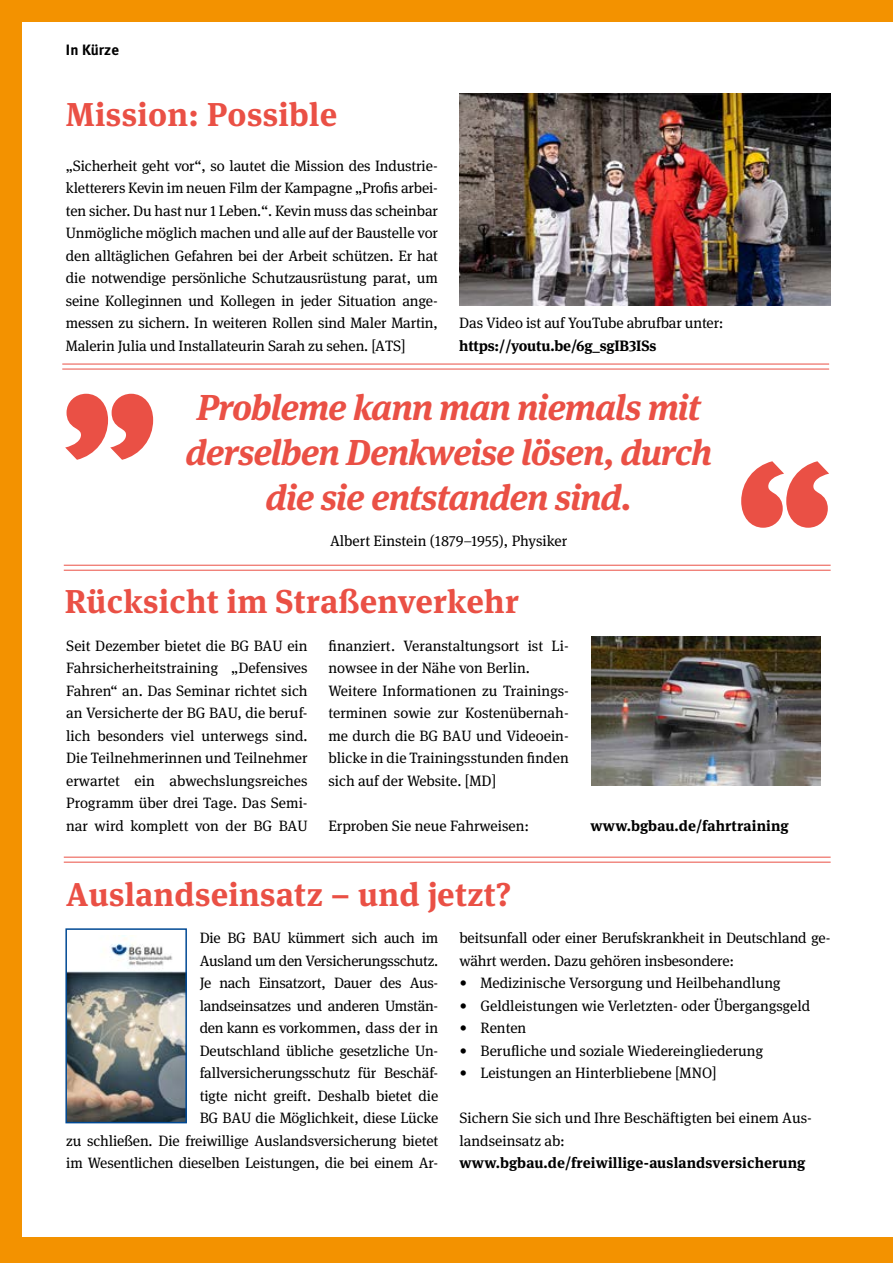
<style>
.page{position:relative;width:893px;height:1263px;background:#f39200}
.page>*{position:absolute;margin:0;border:0;box-sizing:border-box;transform-origin:0 0}
.t1{font:italic 700 36px/45px "DGUV Meta Serif";letter-spacing:-.025em;color:#ea5045;text-align:center}
.t2{font:700 33px "DGUV Meta Serif";letter-spacing:.01em;color:#ea5045}
.t3{font:15px/22.5px "DGUV Meta Serif";letter-spacing:-.01em;color:#000}
.t4{font:700 15px "DGUV Meta Serif";letter-spacing:.01em;color:#000}
.t5{font:700 15px "DGUV Meta";color:#000}
.s1{font-weight:700}
</style>
<div class="page">
<div style="left:22px;top:23px;width:871px;height:1214px;background:#fff"></div>
<img style="left:459px;top:94px;width:372px;height:211px">
<svg style="left:65px;top:394px;width:88px;height:66px"></svg>
<svg style="left:741px;top:461px;width:88px;height:67px"></svg>
<hr style="left:62px;top:364px;width:767px;height:1px;background:#ea5045">
<hr style="left:62px;top:369px;width:767px;height:1px;background:#ea5045">
<hr style="left:64px;top:565px;width:767px;height:1px;background:#ea5045">
<hr style="left:64px;top:570px;width:767px;height:1px;background:#ea5045">
<img style="left:591px;top:637px;width:229px;height:149px">
<img style="left:68px;top:935px;width:116px;height:185px">
<div style="left:65px;top:928px;width:122px;height:195px;border:2px solid #004994"></div>
<hr style="left:64px;top:857px;width:767px;height:1px;background:#ea5045">
<hr style="left:64px;top:862px;width:767px;height:1px;background:#ea5045">
<h2 class="t5" style="left:66px;top:40px;width:55px">In Kürze</h2>
<h3 class="t2" style="left:66px;top:94px;width:273px">Mission: Possible</h3>
<p class="t3" style="left:66px;top:155px;width:374px;text-align:justify">„Sicherheit geht vor“, so lautet die Mission des Industrie&shy;kletterers Kevin im neuen Film der Kampagne „Profis arbei&shy;ten sicher. Du hast nur 1 Leben.“. Kevin muss das scheinbar Unmögliche möglich machen und alle auf der Baustelle vor den alltäglichen Gefahren bei der Arbeit schützen. Er hat die notwendige persönliche Schutzausrüstung parat, um seine Kolleginnen und Kollegen in jeder Situation ange&shy;messen zu sichern. In weiteren Rollen sind Maler Martin, Malerin Julia und Installateurin Sarah zu sehen. [ATS]</p>
<p class="t3" style="left:459px;top:312px;width:266px">Das Video ist auf YouTube abrufbar unter: <span class="s1">https://youtu.be/6g_sgIB3ISs</span></p>
<p class="t1" style="left:185px;top:385px;width:528px">Probleme kann man niemals mit derselben Denkweise lösen, durch die sie entstanden sind.</p>
<p class="t3" style="left:330px;top:530px;width:239px">Albert Einstein (1879–1955), Physiker</p>
<h3 class="t2" style="left:65px;top:581px;width:455px">Rücksicht im Straßenverkehr</h3>
<p class="t3" style="left:66px;top:635px;width:243px;text-align:justify">Seit Dezember bietet die BG BAU ein Fahrsicherheitstraining „Defensives Fahren“ an. Das Seminar richtet sich an Versicherte der BG BAU, die beruf&shy;lich besonders viel unterwegs sind.<br>Die Teilnehmerinnen und Teilnehmer erwartet ein abwechslungsreiches Programm über drei Tage. Das Semi&shy;nar wird komplett von der BG BAU</p>
<p class="t3" style="left:328px;top:635px;width:242px">finanziert. Veranstaltungsort ist Li&shy;nowsee in der Nähe von Berlin.</p>
<p class="t3" style="left:328px;top:680px;width:242px;text-align:justify">Weitere Informationen zu Trainings&shy;terminen sowie zur Kostenübernah&shy;me durch die BG BAU und Videoein&shy;blicke in die Trainingsstunden finden sich auf der Website. [MD]</p>
<p class="t3" style="left:328px;top:815px;width:202px">Erproben Sie neue Fahrweisen:</p>
<p class="t4" style="left:590px;top:816px;width:200px">www.bgbau.de/fahrtraining</p>
<h3 class="t2" style="left:66px;top:874px;width:447px">Auslandseinsatz – und jetzt?</h3>
<p class="t3" style="left:66px;top:927px;width:374px;text-align:right">Die BG BAU kümmert sich auch im<br>Ausland um den Versicherungsschutz.<br>Je nach Einsatzort, Dauer des Aus-<br>landseinsatzes und anderen Umstän-<br>den kann es vorkommen, dass der in<br>Deutschland übliche gesetzliche Un&shy;fallversicherungsschutz für Beschäf-<br>tigte nicht greift. Deshalb bietet die<br>BG BAU die Möglichkeit, diese Lücke<br>zu schließen. Die freiwillige Auslandsversicherung bietet im Wesentlichen dieselben Leistungen, die bei einem Ar-</p>
<p class="t3" style="left:459px;top:927px;width:373px">beitsunfall oder einer Berufskrankheit in Deutschland ge&shy;währt werden. Dazu gehören insbesondere:</p>
<p class="t3" style="left:459px;top:972px;width:323px">• Medizinische Versorgung und Heilbehandlung</p>
<p class="t3" style="left:459px;top:995px;width:352px">• Geldleistungen wie Verletzten- oder Übergangsgeld</p>
<p class="t3" style="left:459px;top:1017px;width:68px">• Renten</p>
<p class="t3" style="left:459px;top:1040px;width:306px">• Berufliche und soziale Wiedereingliederung</p>
<p class="t3" style="left:459px;top:1062px;width:259px">• Leistungen an Hinterbliebene [MNO]</p>
<p class="t3" style="left:459px;top:1107px;width:354px">Sichern Sie sich und Ihre Beschäftigten bei einem Aus&shy;landseinsatz ab: <span class="s1">www.bgbau.de/freiwillige-auslandsversicherung</span></p>
</div>
